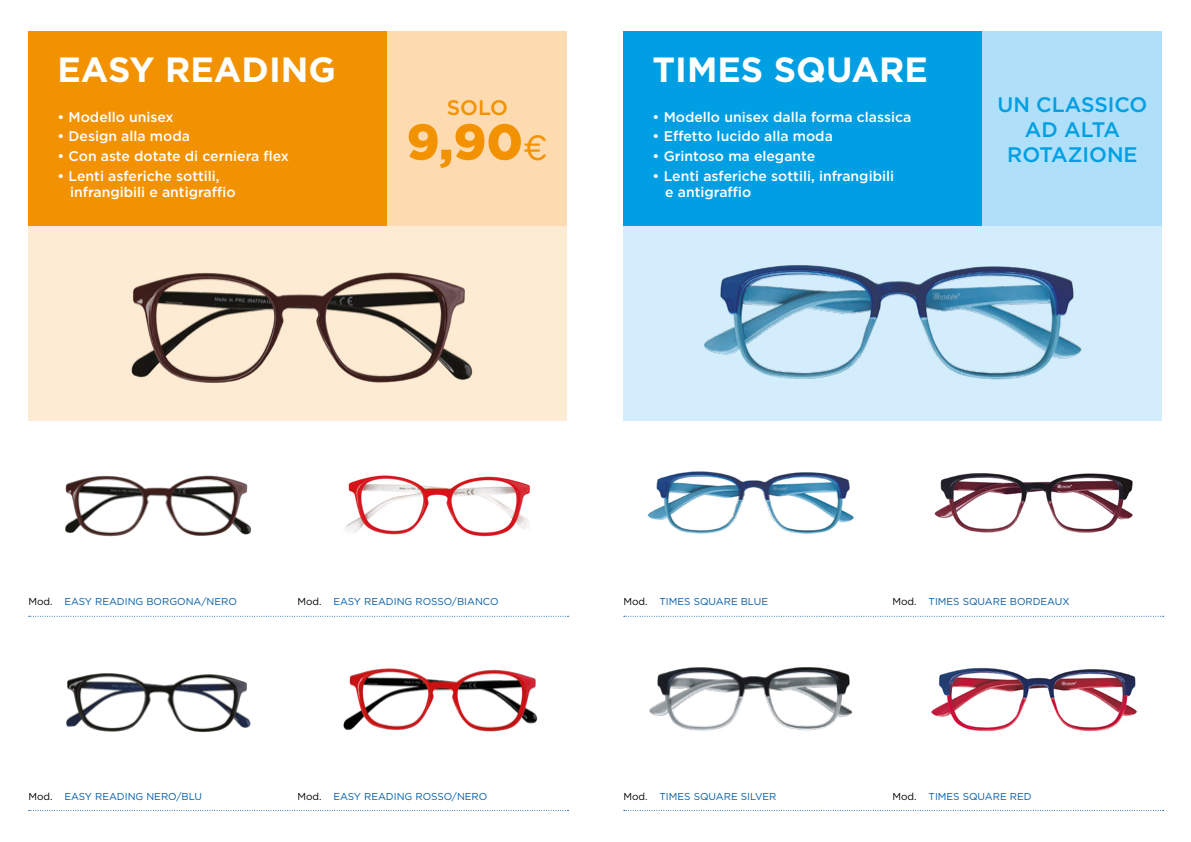
<style>
.page{position:relative;width:1191px;height:842px;background:#fff}
.page>*{position:absolute;margin:0;border:0;box-sizing:border-box;transform-origin:0 0}
.t1{font:900 50px "Gotham";color:#f39200}
.t2{font:700 35px "Gotham";color:#fff}
.t3{font:500 21px/25.2px "Gotham";color:#009fe3;text-align:center}
.t4{font:500 21px "Gotham";color:#f39200}
.t5{font:500 14px/16.8px "Gotham";color:#fff}
.t6{font:10px "Gotham";color:#005da9}
.s1{font-weight:400;font-size:35px}
.s2{color:#000}
</style>
<div class="page">
<div style="left:28px;top:226px;width:539px;height:195px;background:#feebd3"></div>
<div style="left:28px;top:31px;width:359px;height:195px;background:#f39200"></div>
<div style="left:387px;top:31px;width:180px;height:195px;background:#fddab0"></div>
<img style="left:131px;top:272px;width:342px;height:111px">
<img style="left:65px;top:475px;width:187px;height:62px">
<img style="left:66px;top:673px;width:185px;height:60px">
<img style="left:345px;top:475px;width:186px;height:62px">
<img style="left:343px;top:668px;width:195px;height:64px">
<svg style="left:29px;top:616px;width:539px;height:1px"></svg>
<svg style="left:29px;top:810px;width:539px;height:1px"></svg>
<div style="left:623px;top:226px;width:539px;height:195px;background:#d4edfc"></div>
<div style="left:623px;top:31px;width:359px;height:195px;background:#009fe3"></div>
<div style="left:982px;top:31px;width:180px;height:195px;background:#afdff9"></div>
<img style="left:704px;top:265px;width:378px;height:115px">
<img style="left:647px;top:471px;width:207px;height:63px">
<img style="left:649px;top:667px;width:204px;height:64px">
<img style="left:934px;top:473px;width:199px;height:60px">
<img style="left:931px;top:667px;width:206px;height:65px">
<svg style="left:624px;top:616px;width:539px;height:1px"></svg>
<svg style="left:624px;top:810px;width:539px;height:1px"></svg>
<h2 class="t2" style="left:57px;top:46px;width:280px">EASY READING</h2>
<p class="t5" style="left:57px;top:108px;width:118px">• Modello unisex</p>
<p class="t5" style="left:57px;top:128px;width:134px">• Design alla moda</p>
<p class="t5" style="left:57px;top:147px;width:233px">• Con aste dotate di cerniera flex</p>
<p class="t5" style="left:70px;top:167px;width:167px;text-indent:-13px">• Lenti asferiche sottili, infrangibili e antigraffio</p>
<h3 class="t4" style="left:447px;top:93px;width:63px">SOLO</h3>
<h1 class="t1" style="left:406px;top:113px;width:143px">9,90<span class="s1">€</span></h1>
<h2 class="t2" style="left:652px;top:46px;width:277px">TIMES SQUARE</h2>
<p class="t5" style="left:652px;top:108px;width:260px">• Modello unisex dalla forma classica</p>
<p class="t5" style="left:652px;top:128px;width:182px">• Effetto lucido alla moda</p>
<p class="t5" style="left:652px;top:147px;width:164px">• Grintoso ma elegante</p>
<p class="t5" style="left:665px;top:167px;width:230px;text-indent:-13px">• Lenti asferiche sottili, infrangibili e antigraffio</p>
<h3 class="t3" style="left:997px;top:92px;width:151px">UN CLASSICO<br>AD ALTA<br>ROTAZIONE</h3>
<p class="t6" style="left:28px;top:595px;width:210px"><span class="s2">Mod.</span> EASY READING BORGONA/NERO</p>
<p class="t6" style="left:297px;top:595px;width:203px"><span class="s2">Mod.</span> EASY READING ROSSO/BIANCO</p>
<p class="t6" style="left:28px;top:790px;width:175px"><span class="s2">Mod.</span> EASY READING NERO/BLU</p>
<p class="t6" style="left:297px;top:790px;width:191px"><span class="s2">Mod.</span> EASY READING ROSSO/NERO</p>
<p class="t6" style="left:623px;top:595px;width:146px"><span class="s2">Mod.</span> TIMES SQUARE BLUE</p>
<p class="t6" style="left:623px;top:790px;width:155px"><span class="s2">Mod.</span> TIMES SQUARE SILVER</p>
<p class="t6" style="left:892px;top:595px;width:179px"><span class="s2">Mod.</span> TIMES SQUARE BORDEAUX</p>
<p class="t6" style="left:892px;top:790px;width:140px"><span class="s2">Mod.</span> TIMES SQUARE RED</p>
</div>
